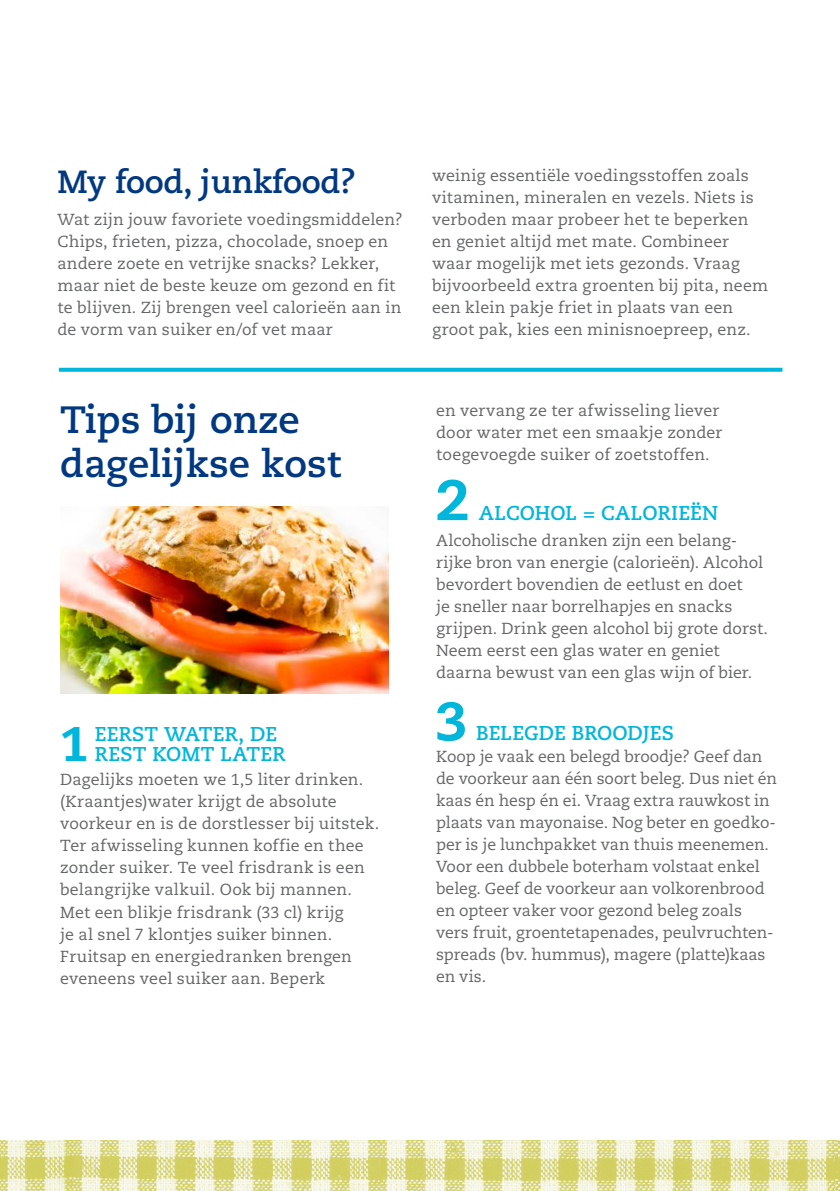
<style>
.page{position:relative;width:840px;height:1191px;background:#fff}
.page>*{position:absolute;margin:0;border:0;box-sizing:border-box;transform-origin:0 0}
.t1{font:800 56.6px "Caecilia LT Pro 85";color:#00b6db}
.t2{font:800 53.4px "Caecilia LT Pro 85";color:#00b6db}
.t3{font:800 48.6px "Caecilia LT Pro 85";color:#00b6db}
.t4{font:700 38px/44px "Caecilia LT Pro 75";color:#003882}
.t5{font:700 32px "Caecilia LT Pro 75";letter-spacing:-.01em;color:#003882}
.t6{font:700 20px/20px "Caecilia LT Pro 75";color:#00b6db}
.t7{font:16px/22px "Caecilia LT Pro 55 Roman";letter-spacing:.005em;color:#646567}
</style>
<div class="page">
<img style="left:0;top:1140px;width:839px;height:51px">
<svg style="left:59px;top:368px;width:723px;height:4px;background:#0fbadd"></svg>
<img style="left:60px;top:507px;width:328px;height:187px">
<h3 class="t5" style="left:57px;top:160px;width:300px">My food, junkfood?</h3>
<p class="t7" style="left:57px;top:208px;width:347px">Wat zijn jouw favoriete voedingsmiddelen?<br>Chips, frieten, pizza, chocolade, snoep en andere zoete en vetrijke snacks? Lekker, maar niet de beste keuze om gezond en fit te blijven. Zij brengen veel calorieën aan in de vorm van suiker en/of vet maar</p>
<h3 class="t4" style="left:60px;top:397px;width:282px">Tips bij onze dagelijkse kost</h3>
<h3 class="t3" style="left:60px;top:710px;width:30px">1</h3>
<p class="t6" style="left:95px;top:723px;width:192px">EERST WATER, DE<br>REST KOMT LATER</p>
<p class="t7" style="left:60px;top:768px;width:320px">Dagelijks moeten we 1,5 liter drinken. (Kraantjes)water krijgt de absolute voorkeur en is de dorstlesser bij uitstek.<br>Ter afwisseling kunnen koffie en thee zonder suiker. Te veel frisdrank is een belangrijke valkuil. Ook bij mannen.<br>Met een blikje frisdrank (33 cl) krijg<br>je al snel 7 klontjes suiker binnen.<br>Fruitsap en energiedranken brengen eveneens veel suiker aan. Beperk</p>
<p class="t7" style="left:432px;top:164px;width:337px">weinig essentiële voedingsstoffen zoals vitaminen, mineralen en vezels. Niets is verboden maar probeer het te beperken en geniet altijd met mate. Combineer waar mogelijk met iets gezonds. Vraag bijvoorbeeld extra groenten bij pita, neem een klein pakje friet in plaats van een groot pak, kies een minisnoepreep, enz.</p>
<p class="t7" style="left:436px;top:399px;width:287px">en vervang ze ter afwisseling liever door water met een smaakje zonder toegevoegde suiker of zoetstoffen.</p>
<h1 class="t1" style="left:436px;top:461px;width:35px">2</h1>
<p class="t6" style="left:478px;top:502px;width:241px">ALCOHOL = CALORIEËN</p>
<p class="t7" style="left:436px;top:529px;width:333px">Alcoholische dranken zijn een belang&shy;rijke bron van energie (calorieën). Alcohol bevordert bovendien de eetlust en doet<br>je sneller naar borrelhapjes en snacks grijpen. Drink geen alcohol bij grote dorst.<br>Neem eerst een glas water en geniet daarna bewust van een glas wijn of bier.</p>
<h2 class="t2" style="left:436px;top:684px;width:33px">3</h2>
<p class="t6" style="left:476px;top:722px;width:199px">BELEGDE BROODJES</p>
<p class="t7" style="left:436px;top:745px;width:342px">Koop je vaak een belegd broodje? Geef dan de voorkeur aan één soort beleg. Dus niet én kaas én hesp én ei. Vraag extra rauwkost in plaats van mayonaise. Nog beter en goedko&shy;per is je lunchpakket van thuis meenemen.<br>Voor een dubbele boterham volstaat enkel beleg. Geef de voorkeur aan volkorenbrood en opteer vaker voor gezond beleg zoals vers fruit, groentetapenades, peulvruchten&shy;spreads (bv. hummus), magere (platte)kaas en vis.</p>
</div>
